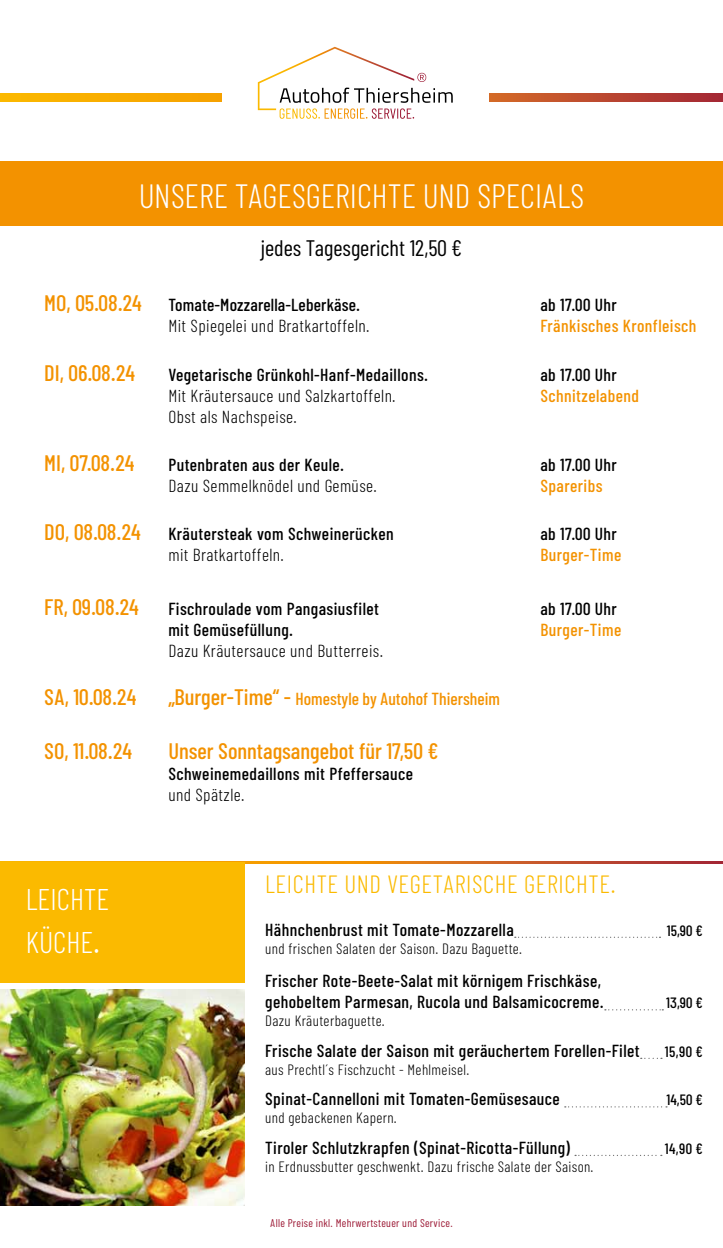
<style>
.page{position:relative;width:723px;height:1248px;background:#fff}
.page>*{position:absolute;margin:0;border:0;box-sizing:border-box;transform-origin:0 0}
.t1{font:300 33.75px "Barlow Condensed";color:#fff}
.t2{font:300 30px/43.5px "Barlow Condensed";color:#fff}
.t3{font:300 25px "Barlow Condensed";letter-spacing:.025em;color:#fbba00}
.t4{font:500 22.5px "Barlow Condensed";color:#f39200}
.t5{font:22.5px "Barlow Condensed";color:#000}
.t6{font:500 17.5px/21px "Barlow Condensed";letter-spacing:.025em;color:#000}
.t7{font:300 17.5px "Barlow Condensed";letter-spacing:.025em;color:#000}
.t8{font:500 17.5px "Barlow Condensed";letter-spacing:.025em;color:#f39200}
.t9{font:500 17.5px "Barlow Condensed";color:#f39200}
.t10{font:300 15px "Barlow Condensed";letter-spacing:.025em;color:#000}
.t11{font:500 15px "Barlow Condensed";color:#000}
.t12{font:11.25px "Barlow Condensed";letter-spacing:.025em;color:#9c1935}
.s1{font-size:22.5px;color:#f39200}
.s2{font-size:22.5px}
.s3{font-size:36.25px}
</style>
<div class="page">
<div style="left:0;top:161px;width:723px;height:65px;background:#f39200"></div>
<svg style="left:0;top:94px;width:723px;height:7px;background:#d97918"></svg>
<div style="left:222px;top:18px;width:258px;height:117px;background:#fff"></div>
<div style="left:243px;top:18px;width:245px;height:108px;background:#fff"></div>
<svg style="left:258px;top:47px;width:195px;height:72px"></svg>
<svg style="left:0;top:861px;width:723px;height:2px"></svg>
<div style="left:0;top:862px;width:244px;height:121px;background:#fbba00"></div>
<svg style="left:515px;top:936px;width:145px;height:1px"></svg>
<svg style="left:605px;top:1009px;width:58px;height:1px"></svg>
<svg style="left:565px;top:1106px;width:102px;height:1px"></svg>
<svg style="left:575px;top:1154px;width:87px;height:1px"></svg>
<img style="left:0;top:989px;width:244px;height:216px">
<h1 class="t1" style="left:139px;top:175px;width:443px">unsere Tagesgerichte und Specials</h1>
<p class="t5" style="left:261px;top:233px;width:203px">jedes Tagesgericht 12,50 €</p>
<p class="t6" style="left:44px;top:294px;width:317px"><span class="s1">Mo, 05.08.24</span> Tomate-Mozzarella-Leberkäse.</p>
<p class="t6" style="left:540px;top:294px;width:78px">ab 17.00 Uhr</p>
<p class="t7" style="left:168px;top:315px;width:202px">Mit Spiegelei und Bratkartoffeln.</p>
<p class="t8" style="left:540px;top:315px;width:157px">Fränkisches Kronfleisch</p>
<p class="t4" style="left:44px;top:358px;width:92px">Di, 06.08.24</p>
<p class="t6" style="left:168px;top:363px;width:261px">Vegetarische Grünkohl-Hanf-Medaillons.</p>
<p class="t6" style="left:540px;top:363px;width:78px">ab 17.00 Uhr</p>
<p class="t7" style="left:168px;top:384px;width:229px">Mit Kräutersauce und Salzkartoffeln.</p>
<p class="t8" style="left:540px;top:384px;width:100px">Schnitzelabend</p>
<p class="t7" style="left:168px;top:405px;width:130px">Obst als Nachspeise.</p>
<p class="t4" style="left:44px;top:448px;width:92px">Mi, 07.08.24</p>
<p class="t6" style="left:168px;top:453px;width:177px">Putenbraten aus der Keule.</p>
<p class="t6" style="left:540px;top:453px;width:78px">ab 17.00 Uhr</p>
<p class="t7" style="left:168px;top:474px;width:210px">Dazu Semmelknödel und Gemüse.</p>
<p class="t8" style="left:540px;top:474px;width:63px">Spareribs</p>
<p class="t6" style="left:44px;top:522px;width:351px"><span class="s1">Do, 08.08.24</span> Kräutersteak vom Schweinerücken</p>
<p class="t6" style="left:540px;top:522px;width:78px">ab 17.00 Uhr</p>
<p class="t7" style="left:168px;top:543px;width:117px">mit Bratkartoffeln.</p>
<p class="t8" style="left:540px;top:543px;width:82px">Burger-Time</p>
<p class="t4" style="left:44px;top:592px;width:96px">Fr, 09.08.24</p>
<p class="t6" style="left:168px;top:597px;width:212px">Fischroulade vom Pangasiusfilet</p>
<p class="t6" style="left:540px;top:597px;width:78px">ab 17.00 Uhr</p>
<p class="t6" style="left:168px;top:618px;width:126px">mit Gemüsefüllung.</p>
<p class="t8" style="left:540px;top:618px;width:82px">Burger-Time</p>
<p class="t7" style="left:168px;top:639px;width:216px">Dazu Kräutersauce und Butterreis.</p>
<p class="t4" style="left:44px;top:682px;width:94px">Sa, 10.08.24</p>
<p class="t9" style="left:168px;top:687px;width:333px"><span class="s2">„Burger-Time“ -</span> Homestyle by Autohof Thiersheim</p>
<p class="t4" style="left:44px;top:736px;width:89px">So, 11.08.24</p>
<p class="t4" style="left:168px;top:736px;width:272px">Unser Sonntagsangebot für 17,50 €</p>
<p class="t6" style="left:168px;top:762px;width:246px">Schweinemedaillons mit Pfeffersauce</p>
<p class="t7" style="left:168px;top:783px;width:78px">und Spätzle.</p>
<h2 class="t2" style="left:26px;top:876px;width:85px">Leichte küche<span class="s3">.</span></h2>
<h3 class="t3" style="left:265px;top:868px;width:352px">Leichte und vegetarische Gerichte.</h3>
<p class="t6" style="left:265px;top:918px;width:250px">Hähnchenbrust mit Tomate-Mozzarella</p>
<p class="t11" style="left:667px;top:920px;width:37px">15,90 €</p>
<p class="t10" style="left:265px;top:938px;width:258px">und frischen Salaten der Saison. Dazu Baguette.</p>
<p class="t6" style="left:265px;top:970px;width:340px">Frischer Rote-Beete-Salat mit körnigem Frischkäse, gehobeltem Parmesan, Rucola und Balsamicocreme.</p>
<p class="t11" style="left:666px;top:993px;width:38px">13,90 €</p>
<p class="t10" style="left:265px;top:1011px;width:121px">Dazu Kräuterbaguette.</p>
<p class="t6" style="left:265px;top:1039px;width:376px">Frische Salate der Saison mit geräuchertem Forellen-Filet</p>
<p class="t11" style="left:665px;top:1041px;width:39px">15,90 €</p>
<p class="t10" style="left:265px;top:1059px;width:206px">aus Prechtl´s Fischzucht - Mehlmeisel.</p>
<p class="t6" style="left:265px;top:1088px;width:296px">Spinat-Cannelloni mit Tomaten-Gemüsesauce</p>
<p class="t11" style="left:666px;top:1090px;width:38px">14,50 €</p>
<p class="t10" style="left:265px;top:1108px;width:133px">und gebackenen Kapern.</p>
<p class="t6" style="left:265px;top:1136px;width:306px">Tiroler Schlutzkrapfen (Spinat-Ricotta-Füllung)</p>
<p class="t11" style="left:665px;top:1138px;width:39px">14,90 €</p>
<p class="t10" style="left:265px;top:1156px;width:330px">in Erdnussbutter geschwenkt. Dazu frische Salate der Saison.</p>
<p class="t12" style="left:270px;top:1215px;width:184px">Alle Preise inkl. Mehrwertsteuer und Service.</p>
</div>
